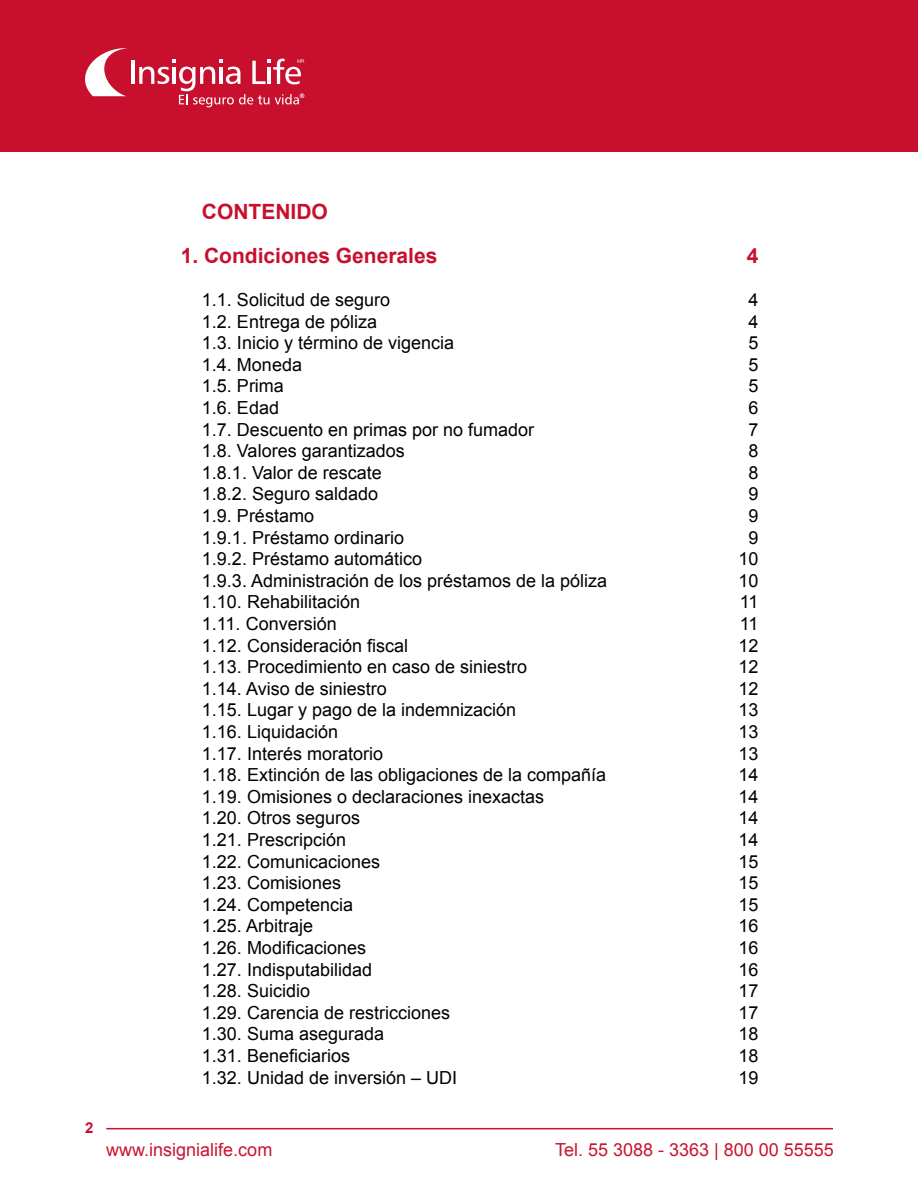
<style>
.page{position:relative;width:918px;height:1188px;background:#fff}
.page>*{position:absolute;margin:0;border:0;box-sizing:border-box;transform-origin:0 0}
.t1{font:700 21px "Arial";color:#c8102e}
.t2{font:18px "Arial";color:#000}
.t3{font:18px "Arial";color:#c91430}
.t4{font:700 15px "Arial";color:#c8102e}
</style>
<div class="page">
<div style="left:0;top:0;width:918px;height:152px;background:#c8102e"></div>
<svg style="left:85px;top:48px;width:43px;height:48px"></svg>
<hr style="left:131px;top:61px;width:3px;height:23px;background:#fff">
<svg style="left:139px;top:59px;width:165px;height:48px"></svg>
<hr style="left:106px;top:1128px;width:727px;height:1px;background:#c8102e">
<p class="t1" style="left:202px;top:198px;width:127px">CONTENIDO</p>
<p class="t1" style="left:181px;top:242px;width:258px">1. Condiciones Generales</p>
<p class="t1" style="left:747px;top:242px;width:13px">4</p>
<p class="t2" style="left:202px;top:288px;width:190px">1.1. Solicitud de seguro</p>
<p class="t2" style="left:749px;top:288px;width:12px">4</p>
<p class="t2" style="left:202px;top:309px;width:177px">1.2. Entrega de póliza</p>
<p class="t2" style="left:749px;top:309px;width:12px">4</p>
<p class="t2" style="left:202px;top:331px;width:254px">1.3. Inicio y término de vigencia</p>
<p class="t2" style="left:749px;top:331px;width:12px">5</p>
<p class="t2" style="left:202px;top:353px;width:102px">1.4. Moneda</p>
<p class="t2" style="left:749px;top:353px;width:12px">5</p>
<p class="t2" style="left:202px;top:374px;width:84px">1.5. Prima</p>
<p class="t2" style="left:749px;top:374px;width:12px">5</p>
<p class="t2" style="left:202px;top:396px;width:79px">1.6. Edad</p>
<p class="t2" style="left:749px;top:396px;width:12px">6</p>
<p class="t2" style="left:202px;top:417px;width:334px">1.7. Descuento en primas por no fumador</p>
<p class="t2" style="left:749px;top:417px;width:12px">7</p>
<p class="t2" style="left:202px;top:439px;width:204px">1.8. Valores garantizados</p>
<p class="t2" style="left:749px;top:439px;width:12px">8</p>
<p class="t2" style="left:202px;top:461px;width:181px">1.8.1. Valor de rescate</p>
<p class="t2" style="left:749px;top:461px;width:12px">8</p>
<p class="t2" style="left:202px;top:482px;width:178px">1.8.2. Seguro saldado</p>
<p class="t2" style="left:749px;top:482px;width:12px">9</p>
<p class="t2" style="left:202px;top:504px;width:114px">1.9. Préstamo</p>
<p class="t2" style="left:749px;top:504px;width:12px">9</p>
<p class="t2" style="left:202px;top:525px;width:204px">1.9.1. Préstamo ordinario</p>
<p class="t2" style="left:749px;top:525px;width:12px">9</p>
<p class="t2" style="left:202px;top:547px;width:222px">1.9.2. Préstamo automático</p>
<p class="t2" style="left:739px;top:547px;width:22px">10</p>
<p class="t2" style="left:202px;top:569px;width:407px">1.9.3. Administración de los préstamos de la póliza</p>
<p class="t2" style="left:739px;top:569px;width:22px">10</p>
<p class="t2" style="left:202px;top:590px;width:160px">1.10. Rehabilitación</p>
<p class="t2" style="left:740px;top:590px;width:20px">11</p>
<p class="t2" style="left:202px;top:612px;width:136px">1.11. Conversión</p>
<p class="t2" style="left:740px;top:612px;width:20px">11</p>
<p class="t2" style="left:202px;top:633px;width:208px">1.12. Consideración fiscal</p>
<p class="t2" style="left:739px;top:633px;width:22px">12</p>
<p class="t2" style="left:202px;top:655px;width:327px">1.13. Procedimiento en caso de siniestro</p>
<p class="t2" style="left:739px;top:655px;width:22px">12</p>
<p class="t2" style="left:202px;top:677px;width:186px">1.14. Aviso de siniestro</p>
<p class="t2" style="left:739px;top:677px;width:22px">12</p>
<p class="t2" style="left:202px;top:698px;width:316px">1.15. Lugar y pago de la indemnización</p>
<p class="t2" style="left:739px;top:698px;width:22px">13</p>
<p class="t2" style="left:202px;top:720px;width:138px">1.16. Liquidación</p>
<p class="t2" style="left:739px;top:720px;width:22px">13</p>
<p class="t2" style="left:202px;top:741px;width:183px">1.17. Interés moratorio</p>
<p class="t2" style="left:739px;top:741px;width:22px">13</p>
<p class="t2" style="left:202px;top:763px;width:406px">1.18. Extinción de las obligaciones de la compañía</p>
<p class="t2" style="left:739px;top:763px;width:22px">14</p>
<p class="t2" style="left:202px;top:785px;width:344px">1.19. Omisiones o declaraciones inexactas</p>
<p class="t2" style="left:739px;top:785px;width:22px">14</p>
<p class="t2" style="left:202px;top:806px;width:160px">1.20. Otros seguros</p>
<p class="t2" style="left:739px;top:806px;width:22px">14</p>
<p class="t2" style="left:202px;top:828px;width:146px">1.21. Prescripción</p>
<p class="t2" style="left:739px;top:828px;width:22px">14</p>
<p class="t2" style="left:202px;top:849px;width:180px">1.22. Comunicaciones</p>
<p class="t2" style="left:739px;top:849px;width:22px">15</p>
<p class="t2" style="left:202px;top:871px;width:141px">1.23. Comisiones</p>
<p class="t2" style="left:739px;top:871px;width:22px">15</p>
<p class="t2" style="left:202px;top:893px;width:153px">1.24. Competencia</p>
<p class="t2" style="left:739px;top:893px;width:22px">15</p>
<p class="t2" style="left:202px;top:914px;width:113px">1.25. Arbitraje</p>
<p class="t2" style="left:739px;top:914px;width:22px">16</p>
<p class="t2" style="left:202px;top:936px;width:166px">1.26. Modificaciones</p>
<p class="t2" style="left:739px;top:936px;width:22px">16</p>
<p class="t2" style="left:202px;top:957px;width:172px">1.27. Indisputabilidad</p>
<p class="t2" style="left:739px;top:957px;width:22px">16</p>
<p class="t2" style="left:202px;top:979px;width:110px">1.28. Suicidio</p>
<p class="t2" style="left:739px;top:979px;width:22px">17</p>
<p class="t2" style="left:202px;top:1001px;width:250px">1.29. Carencia de restricciones</p>
<p class="t2" style="left:739px;top:1001px;width:22px">17</p>
<p class="t2" style="left:202px;top:1022px;width:184px">1.30. Suma asegurada</p>
<p class="t2" style="left:739px;top:1022px;width:22px">18</p>
<p class="t2" style="left:202px;top:1044px;width:150px">1.31. Beneficiarios</p>
<p class="t2" style="left:739px;top:1044px;width:22px">18</p>
<p class="t2" style="left:202px;top:1065px;width:257px">1.32. Unidad de inversión – UDI</p>
<p class="t2" style="left:739px;top:1065px;width:22px">19</p>
<p class="t4" style="left:85px;top:1118px;width:10px">2</p>
<p class="t3" style="left:106px;top:1138px;width:168px">www.insignialife.com</p>
<p class="t3" style="left:555px;top:1138px;width:280px">Tel. 55 3088 - 3363 | 800 00 55555</p>
</div>
